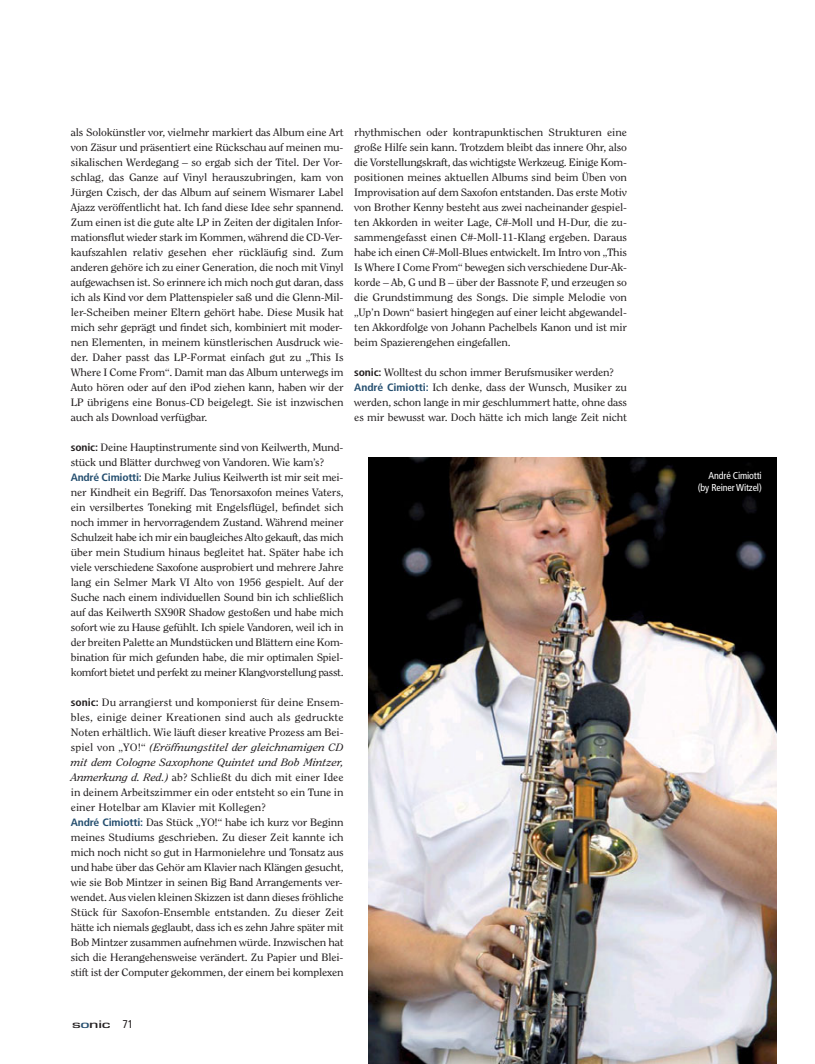
<style>
.page{position:relative;width:815px;height:1064px;background:#fff}
.page>*{position:absolute;margin:0;border:0;box-sizing:border-box;transform-origin:0 0}
.t1{font:500 11.25px "Eurostile T";letter-spacing:-.02em;color:#231f20;scale:1.6 1}
.t2{font:10.62px/15px "Clearface Std";letter-spacing:-.015em;color:#231f20;scale:1.1 1}
.t3{font:condensed 10px/12px "Frutiger LT Std";letter-spacing:-.015em;color:#fff;text-align:right}
.s1{font-family:"Frutiger LT Std";font-weight:700;font-stretch:condensed}
.s2{font-family:"Frutiger LT Std";font-weight:700;font-stretch:condensed;color:#244e6f}
.s3{font-style:italic}
.s4{color:#244e6f}
.s5{font-family:"Frutiger LT Std";font-weight:400;font-stretch:condensed}
</style>
<div class="page">
<img style="left:368px;top:458px;width:409px;height:606px">
<p class="t2" style="left:71px;top:125px;width:250px;text-align:justify">als Solokünstler vor, vielmehr markiert das Album eine Art von Zäsur und präsentiert eine Rückschau auf meinen mu&shy;sikalischen Werdegang – so ergab sich der Titel. Der Vor&shy;schlag, das Ganze auf Vinyl herauszubringen, kam von Jürgen Czisch, der das Album auf seinem Wismarer Label Ajazz veröffentlicht hat. Ich fand diese Idee sehr spannend.<br>Zum einen ist die gute alte LP in Zeiten der digitalen Infor&shy;mationsflut wieder stark im Kommen, während die CD-Ver&shy;kaufszahlen relativ gesehen eher rückläufig sind. Zum anderen gehöre ich zu einer Generation, die noch mit Vinyl aufgewachsen ist. So erinnere ich mich noch gut daran, dass ich als Kind vor dem Plattenspieler saß und die Glenn-Mil&shy;ler-Scheiben meiner Eltern gehört habe. Diese Musik hat mich sehr geprägt und findet sich, kombiniert mit moder&shy;nen Elementen, in meinem künstlerischen Ausdruck wie&shy;der. Daher passt das LP-Format einfach gut zu „This Is Where I Come From“. Damit man das Album unterwegs im Auto hören oder auf den iPod ziehen kann, haben wir der LP übrigens eine Bonus-CD beigelegt. Sie ist inzwischen auch als Download verfügbar.</p>
<p class="t2" style="left:71px;top:440px;width:250px"><span class="s1">sonic:</span> Deine Hauptinstrumente sind von Keilwerth, Mund&shy;stück und Blätter durchweg von Vandoren. Wie kam’s?<br><span class="s2">André Cimiotti:</span> Die Marke Julius Keilwerth ist mir seit mei&shy;ner Kindheit ein Begriff. Das Tenorsaxofon meines Vaters, ein versilbertes Toneking mit Engelsflügel, befindet sich noch immer in hervorragendem Zustand. Während meiner Schulzeit habe ich mir ein baugleiches Alto gekauft, das mich über mein Studium hinaus begleitet hat. Später habe ich viele verschiedene Saxofone ausprobiert und mehrere Jahre lang ein Selmer Mark VI Alto von 1956 gespielt. Auf der Suche nach einem individuellen Sound bin ich schließlich auf das Keilwerth SX90R Shadow gestoßen und habe mich sofort wie zu Hause gefühlt. Ich spiele Vandoren, weil ich in der breiten Palette an Mundstücken und Blättern eine Kom&shy;bination für mich gefunden habe, die mir optimalen Spiel&shy;komfort bietet und perfekt zu meiner Klangvorstellung passt.</p>
<p class="t2" style="left:71px;top:695px;width:250px"><span class="s1">sonic:</span> Du arrangierst und komponierst für deine Ensem&shy;bles, einige deiner Kreationen sind auch als gedruckte Noten erhältlich. Wie läuft dieser kreative Prozess am Bei&shy;spiel von „YO!“ <span class="s3">(Eröffnungstitel der gleichnamigen CD mit dem Cologne Saxophone Quintet und Bob Mintzer, Anmerkung d. Red.)</span> ab? Schließt du dich mit einer Idee in deinem Arbeitszimmer ein oder entsteht so ein Tune in einer Hotelbar am Klavier mit Kollegen?<br><span class="s2">André Cimiotti:</span> Das Stück „YO!“ habe ich kurz vor Beginn meines Studiums geschrieben. Zu dieser Zeit kannte ich mich noch nicht so gut in Harmonielehre und Tonsatz aus und habe über das Gehör am Klavier nach Klängen gesucht, wie sie Bob Mintzer in seinen Big Band Arrangements ver&shy;wendet. Aus vielen kleinen Skizzen ist dann dieses fröhliche Stück für Saxofon-Ensemble entstanden. Zu dieser Zeit hätte ich niemals geglaubt, dass ich es zehn Jahre später mit Bob Mintzer zusammen aufnehmen würde. Inzwischen hat sich die Herangehensweise verändert. Zu Papier und Blei&shy;stift ist der Computer gekommen, der einem bei komplexen</p>
<p class="t2" style="left:354px;top:125px;width:250px;text-align:justify">rhythmischen oder kontrapunktischen Strukturen eine große Hilfe sein kann. Trotzdem bleibt das innere Ohr, also die Vorstellungskraft, das wichtigste Werkzeug. Einige Kom&shy;positionen meines aktuellen Albums sind beim Üben von Improvisation auf dem Saxofon entstanden. Das erste Motiv von Brother Kenny besteht aus zwei nacheinander gespiel&shy;ten Akkorden in weiter Lage, C#-Moll und H-Dur, die zu&shy;sammengefasst einen C#-Moll-11-Klang ergeben. Daraus habe ich einen C#-Moll-Blues entwickelt. Im Intro von „This Is Where I Come From“ bewegen sich verschiedene Dur-Ak&shy;korde – Ab, G und B – über der Bassnote F, und erzeugen so die Grundstimmung des Songs. Die simple Melodie von „Up’n Down“ basiert hingegen auf einer leicht abgewandel&shy;ten Akkordfolge von Johann Pachelbels Kanon und ist mir beim Spazierengehen eingefallen.</p>
<p class="t2" style="left:354px;top:365px;width:250px"><span class="s1">sonic:</span> Wolltest du schon immer Berufsmusiker werden?<br><span class="s2">André Cimiotti:</span> Ich denke, dass der Wunsch, Musiker zu werden, schon lange in mir geschlummert hatte, ohne dass es mir bewusst war. Doch hätte ich mich lange Zeit nicht</p>
<p class="t1" style="left:72px;top:1018px;width:40px">s<span class="s4">o</span>nic <span class="s5">71</span></p>
<p class="t3" style="left:698px;top:470px;width:65px">André Cimiotti (by Reiner Witzel)</p>
</div>
